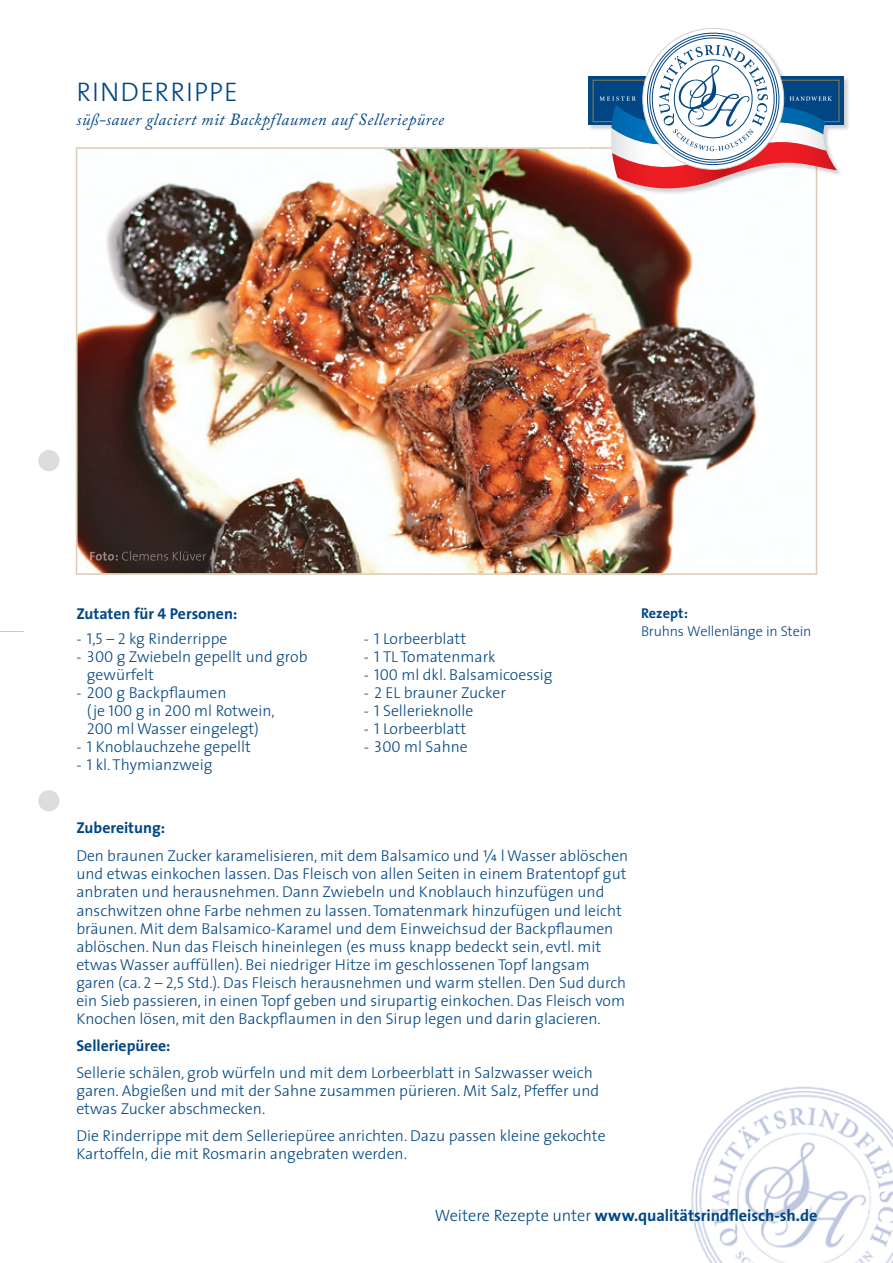
<style>
.page{position:relative;width:893px;height:1263px;background:#fff}
.page>*{position:absolute;margin:0;border:0;box-sizing:border-box;transform-origin:0 0}
.t1{font:300 27px "The Sans";letter-spacing:.04em;color:#004684}
.t2{font:italic 16.95px "Adobe Caslon Pro";letter-spacing:.03em;color:#004684}
.t3{font:700 16.5px "The Sans";letter-spacing:-.005em;color:#004684}
.t4{font:300 15.75px/18px "The Sans";color:#004684}
.t5{font:700 15.75px "The Sans";color:#004684}
.t6{font:300 14.25px "The Sans";letter-spacing:-.015em;color:#004684}
.t7{font:700 14.25px "The Sans";color:#004684}
.s1{font-family:"The Sans Bold Caps";font-weight:400}
.s2{font-family:"The Sans Light Caps";font-weight:400}
.s3{font-weight:700}
.s4{font-family:"The Sans Light Expert";font-weight:400}
.s5{font-weight:300}
</style>
<div class="page">
<img style="left:76px;top:147px;width:741px;height:428px">
<img style="left:691px;top:1086px;width:202px;height:177px">
<img style="left:90px;top:551px;width:29px;height:10px">
<img style="left:119px;top:551px;width:87px;height:10px">
<img style="left:588px;top:28px;width:261px;height:166px">
<img style="left:588px;top:147px;width:229px;height:47px">
<svg style="left:588px;top:77px;width:256px;height:48px"></svg>
<svg style="left:599px;top:32px;width:238px;height:156px"></svg>
<div style="left:38px;top:450px;width:22px;height:21px;background:#dcdddf;border-radius:50%"></div>
<div style="left:38px;top:790px;width:22px;height:21px;background:#dcdddf;border-radius:50%"></div>
<svg style="left:0;top:631px;width:24px;height:1px"></svg>
<h1 class="t1" style="left:77px;top:69px;width:163px">RINDERRIPPE</h1>
<p class="t2" style="left:77px;top:109px;width:369px">süß-sauer glaciert mit Backpflaumen auf Selleriepüree</p>
<p class="t5" style="left:76px;top:600px;width:162px">Zutaten für <span class="s1">4</span> Personen:</p>
<p class="t4" style="left:76px;top:629px;width:153px"><span class="s2">- 1,5 – 2</span> kg Rinderrippe</p>
<p class="t4" style="left:87px;top:647px;width:222px;text-indent:-11px">- <span class="s2">300</span> g Zwiebeln gepellt und grob gewürfelt</p>
<p class="t4" style="left:87px;top:683px;width:190px;text-indent:-11px">- <span class="s2">200</span> g Backpflaumen<br>(je <span class="s2">100</span> g in <span class="s2">200</span> ml Rotwein,<br><span class="s2">200</span> ml Wasser eingelegt)</p>
<p class="t4" style="left:76px;top:737px;width:176px">- <span class="s2">1</span> Knoblauchzehe gepellt</p>
<p class="t4" style="left:76px;top:755px;width:138px">- <span class="s2">1</span> kl. Thymianzweig</p>
<p class="t4" style="left:364px;top:629px;width:104px">- <span class="s2">1</span> Lorbeerblatt</p>
<p class="t4" style="left:364px;top:647px;width:133px">- <span class="s2">1</span> TL Tomatenmark</p>
<p class="t4" style="left:364px;top:665px;width:191px">- <span class="s2">100</span> ml dkl. Balsamicoessig</p>
<p class="t4" style="left:364px;top:683px;width:144px">- <span class="s2">2</span> EL brauner Zucker</p>
<p class="t4" style="left:364px;top:701px;width:111px">- <span class="s2">1</span> Sellerieknolle</p>
<p class="t4" style="left:364px;top:719px;width:104px">- <span class="s2">1</span> Lorbeerblatt</p>
<p class="t4" style="left:364px;top:737px;width:106px">- <span class="s2">300</span> ml Sahne</p>
<p class="t7" style="left:641px;top:601px;width:48px">Rezept:</p>
<p class="t6" style="left:641px;top:619px;width:172px">Bruhns Wellenlänge in Stein</p>
<p class="t4" style="left:76px;top:813px;width:553px;line-height:28.5px"><span class="s3">Zubereitung:<br></span>Den braunen Zucker karamelisieren, mit dem Balsamico und <span class="s4">W</span> l Wasser ablöschen</p>
<p class="t4" style="left:76px;top:865px;width:552px">und etwas ein kochen lassen. Das Fleisch von allen Seiten in einem Bratentopf gut anbraten und heraus nehmen. Dann Zwiebeln und Knoblauch hinzufügen und anschwitzen ohne Farbe nehmen zu lassen. Tomaten mark hinzufügen und leicht bräunen. Mit dem Balsamico-Karamel und dem Einweich sud der Back pflaumen ablöschen. Nun das Fleisch hineinlegen (es muss knapp bedeckt sein, evtl. mit etwas Wasser auffüllen). Bei niedriger Hitze im geschlossenen Topf langsam garen (ca. <span class="s2">2 – 2,5</span> Std.). Das Fleisch herausnehmen und warm stellen. Den Sud durch ein Sieb passieren, in einen Topf geben und sirupartig einkochen. Das Fleisch vom Knochen lösen, mit den Back pflaumen in den Sirup legen und darin glacieren.</p>
<p class="t5" style="left:76px;top:1032px;width:96px">Selleriepüree:</p>
<p class="t4" style="left:76px;top:1063px;width:524px">Sellerie schälen, grob würfeln und mit dem Lorbeerblatt in Salzwasser weich garen. Abgießen und mit der Sahne zusammen pürieren. Mit Salz, Pfeffer und etwas Zucker abschmecken.</p>
<p class="t4" style="left:76px;top:1126px;width:531px">Die Rinderrippe mit dem Selleriepüree anrichten. Dazu passen kleine gekochte<br>Kartoffeln, die mit Ros marin angebraten werden.</p>
<p class="t3" style="left:435px;top:1201px;width:384px"><span class="s5">Weitere Rezepte unter</span> www.qualitätsrindfleisch-sh.de</p>
</div>
